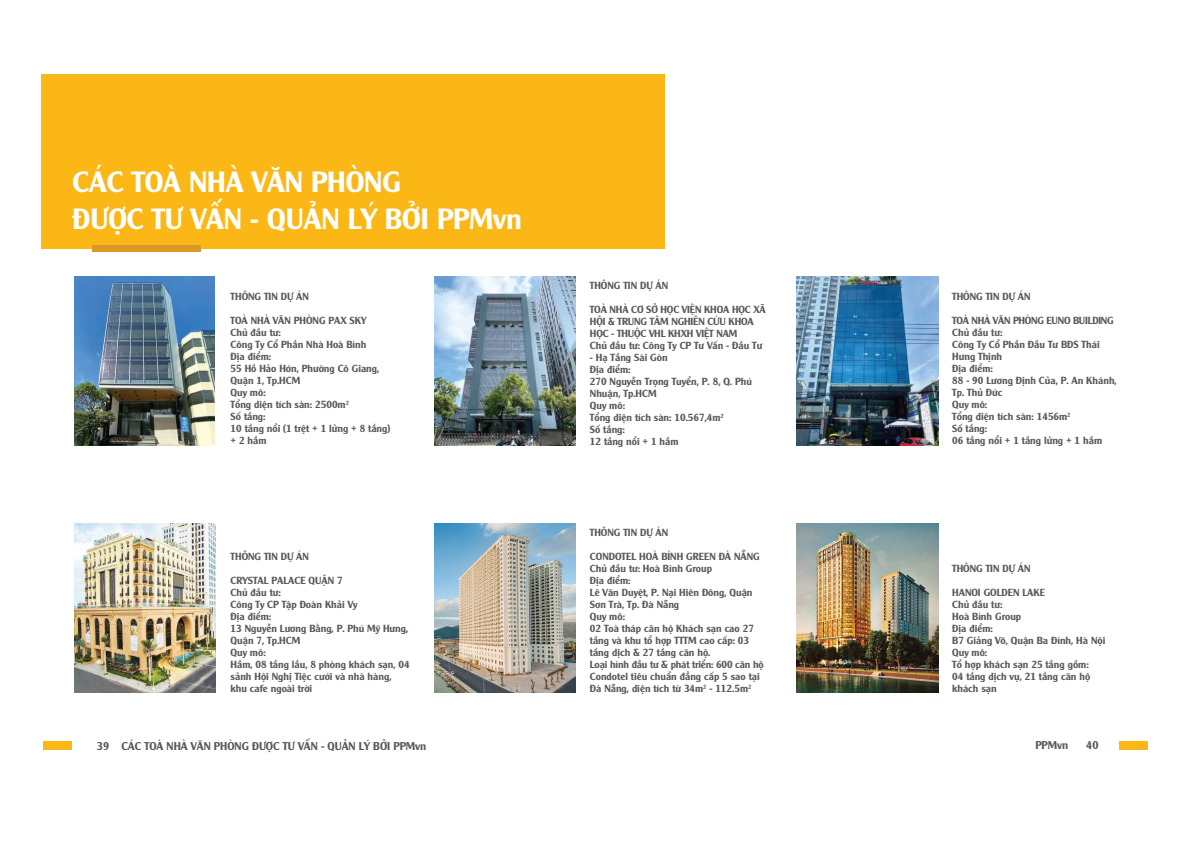
<style>
.page{position:relative;width:1191px;height:842px;background:#fff}
.page>*{position:absolute;margin:0;border:0;box-sizing:border-box;transform-origin:0 0}
.t1{font:28.4px/37.1px "UTM Alexander";color:#fff}
.t2{font:11px "UTM Alexander";color:#58595b}
.t3{font:10px/12px "UTM Alexander";color:#58595b}
</style>
<div class="page">
<div style="left:43px;top:741px;width:29px;height:9px;background:#fbb715"></div>
<div style="left:1118px;top:741px;width:29px;height:9px;background:#fbb715"></div>
<img style="left:74px;top:276px;width:141px;height:169px">
<img style="left:434px;top:276px;width:141px;height:169px">
<img style="left:797px;top:276px;width:141px;height:169px">
<img style="left:74px;top:523px;width:142px;height:169px">
<img style="left:434px;top:523px;width:141px;height:169px">
<img style="left:797px;top:523px;width:141px;height:169px">
<div style="left:41px;top:74px;width:624px;height:174px;background:#fbb715"></div>
<div style="left:92px;top:245px;width:109px;height:7px;background:#dc9827"></div>
<h1 class="t1" style="left:73px;top:160px;width:451px">CÁC TOÀ NHÀ VĂN PHÒNG<br>ĐƯỢC TƯ VẤN - QUẢN LÝ BỞI PPMvn</h1>
<p class="t3" style="left:231px;top:290px;width:80px">THÔNG TIN DỰ ÁN</p>
<p class="t3" style="left:231px;top:314px;width:161px">TOÀ NHÀ VĂN PHÒNG PAX SKY<br>Chủ đầu tư:<br>Công Ty Cổ Phần Nhà Hoà Bình<br>Địa điểm:<br>55 Hồ Hảo Hớn, Phường Cô Giang,<br>Quận 1, Tp.HCM<br>Quy mô:<br>Tổng diện tích sàn: 2500m<sup>2<br></sup>Số tầng:<br>10 tầng nổi (1 trệt + 1 lửng + 8 tầng) + 2 hầm</p>
<p class="t3" style="left:231px;top:549px;width:80px">THÔNG TIN DỰ ÁN</p>
<p class="t3" style="left:231px;top:573px;width:181px">CRYSTAL PALACE QUẬN 7<br>Chủ đầu tư:<br>Công Ty CP Tập Đoàn Khải Vy<br>Địa điểm:<br>13 Nguyễn Lương Bằng, P. Phú Mỹ Hưng,<br>Quận 7, Tp.HCM<br>Quy mô:<br>Hầm, 08 tầng lầu, 8 phòng khách sạn, 04 sảnh Hội Nghị Tiệc cưới và nhà hàng, khu cafe ngoài trời</p>
<p class="t3" style="left:590px;top:278px;width:80px">THÔNG TIN DỰ ÁN</p>
<p class="t3" style="left:590px;top:302px;width:177px">TOÀ NHÀ CƠ SỞ HỌC VIỆN KHOA HỌC XÃ<br>HỘI &amp; TRUNG TÂM NGHIÊN CỨU KHOA<br>HỌC - THUỘC VHL KHXH VIỆT NAM<br>Chủ đầu tư: Công Ty CP Tư Vấn - Đầu Tư</p>
<p class="t3" style="left:590px;top:350px;width:164px">- Hạ Tầng Sài Gòn<br>Địa điểm:<br>270 Nguyễn Trọng Tuyển, P. 8, Q. Phú<br>Nhuận, Tp.HCM<br>Quy mô:<br>Tổng diện tích sàn: 10.567,4m<sup>2<br></sup>Số tầng:<br>12 tầng nổi + 1 hầm</p>
<p class="t3" style="left:590px;top:525px;width:80px">THÔNG TIN DỰ ÁN</p>
<p class="t3" style="left:590px;top:549px;width:175px">CONDOTEL HOÀ BÌNH GREEN ĐÀ NẴNG<br>Chủ đầu tư: Hoà Bình Group<br>Địa điểm:<br>Lê Văn Duyệt, P. Nại Hiên Đông, Quận<br>Sơn Trà, Tp. Đà Nẵng<br>Quy mô:<br>02 Toà tháp căn hộ Khách sạn cao 27 tầng và khu tổ hợp TTTM cao cấp: 03 tầng dịch &amp; 27 tầng căn hộ.<br>Loại hình đầu tư &amp; phát triển: 600 căn hộ<br>Condotel tiêu chuẩn đẳng cấp 5 sao tại<br>Đà Nẵng, diện tích từ 34m<sup>2</sup> - 112.5m<sup>2</sup></p>
<p class="t3" style="left:952px;top:290px;width:80px">THÔNG TIN DỰ ÁN</p>
<p class="t3" style="left:952px;top:314px;width:166px">TOÀ NHÀ VĂN PHÒNG EUNO BUILDING<br>Chủ đầu tư:<br>Công Ty Cổ Phần Đầu Tư BĐS Thái<br>Hưng Thịnh<br>Địa điểm:<br>88 - 90 Lương Định Của, P. An Khánh,<br>Tp. Thủ Đức<br>Quy mô:<br>Tổng diện tích sàn: 1456m<sup>2<br></sup>Số tầng:<br>06 tầng nổi + 1 tầng lửng + 1 hầm</p>
<p class="t3" style="left:952px;top:561px;width:80px">THÔNG TIN DỰ ÁN</p>
<p class="t3" style="left:952px;top:585px;width:155px">HANOI GOLDEN LAKE<br>Chủ đầu tư:<br>Hoà Bình Group<br>Địa điểm:<br>B7 Giảng Võ, Quận Ba Đình, Hà Nội<br>Quy mô:<br>Tổ hợp khách sạn 25 tầng gồm:<br>04 tầng dịch vụ, 21 tầng căn hộ khách sạn</p>
<p class="t2" style="left:97px;top:737px;width:331px">39 CÁC TOÀ NHÀ VĂN PHÒNG ĐƯỢC TƯ VẤN - QUẢN LÝ BỞI PPMvn</p>
<p class="t2" style="left:1035px;top:737px;width:34px">PPMvn</p>
<p class="t2" style="left:1086px;top:737px;width:14px">40</p>
</div>
